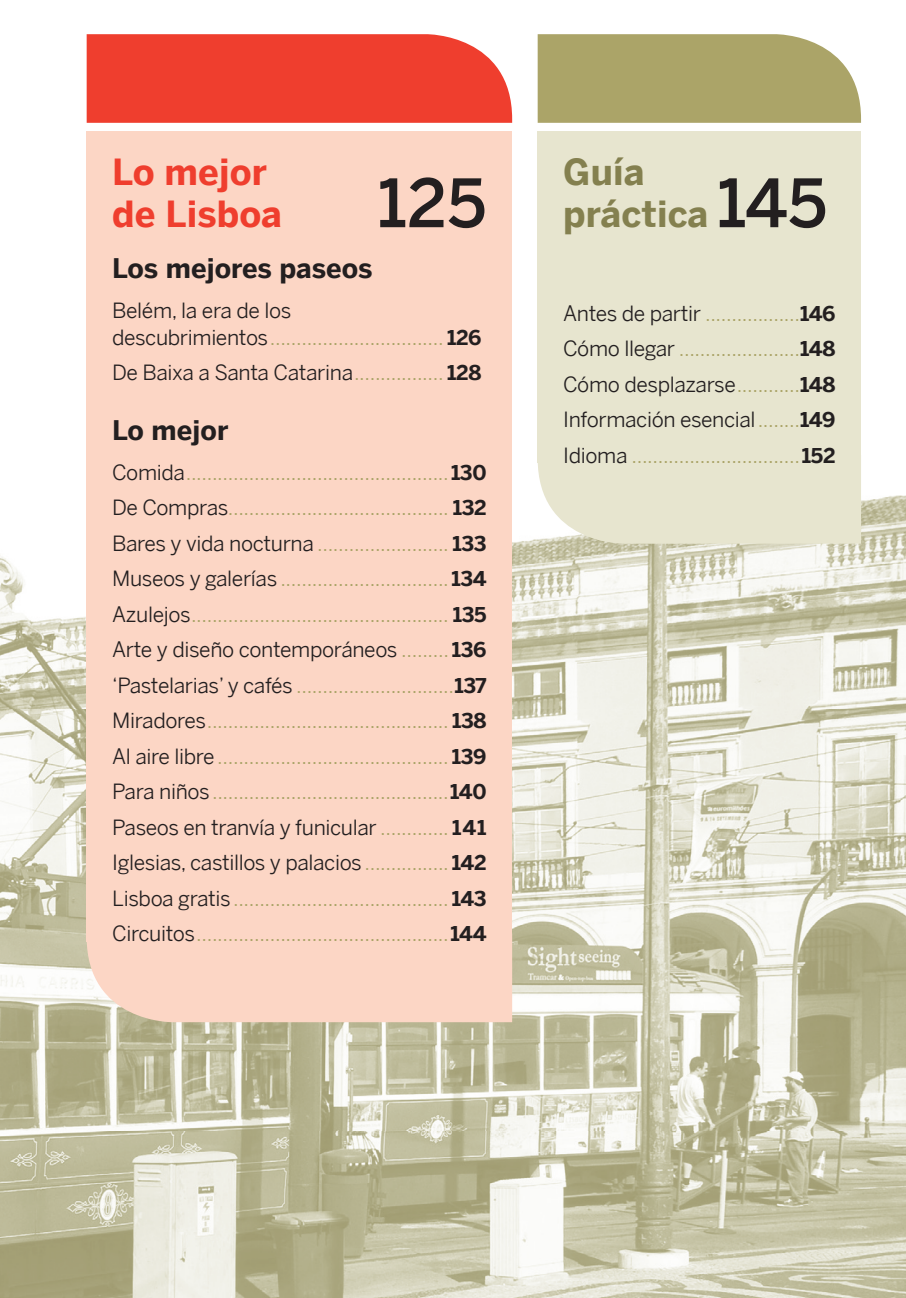
<style>
.page{position:relative;width:906px;height:1298px;background:#fff}
.page>*{position:absolute;margin:0;border:0;box-sizing:border-box;transform-origin:0 0}
.t1{font:500 66px "LP Benton Sans";color:#231f20}
.t2{font:700 36px/42px "LP Benton Sans";letter-spacing:.005em;color:#ef3e2e}
.t3{font:700 36px/42px "LP Benton Sans";letter-spacing:.005em;color:#84804f}
.t4{font:700 27px "LP Benton Sans";letter-spacing:.005em;color:#231f20}
.t5{font:21px/35.4px "LP Benton Sans";letter-spacing:-.02em;color:#aba468;text-align:justify}
.t6{font:21px "LP Benton Sans";letter-spacing:-.02em;color:#231f20}
.s1{color:#231f20}
.s2{font-weight:700;font-size:20.4px;color:#231f20}
.s3{color:#aba468}
.s4{font-weight:700;font-size:20.4px}
.s5{font-weight:500;font-size:66px;color:#231f20}
</style>
<div class="page">
<img style="left:0;top:289px;width:905px;height:1008px">
<div style="left:87px;top:941px;width:425px;height:81px;background:#fcd6c5"></div>
<div style="left:87px;top:131px;width:425px;height:128px;background:#fcd6c5"></div>
<div style="left:87px;top:34px;width:425px;height:89px;background:#ef3e2e"></div>
<div style="left:87px;top:257px;width:425px;height:684px;background:#fcd6c5"></div>
<div style="left:537px;top:463px;width:323px;height:80px;background:#e7e5cf"></div>
<div style="left:537px;top:131px;width:323px;height:239px;background:#e7e5cf"></div>
<svg style="left:537px;top:34px;width:323px;height:89px;background:#afa870"></svg>
<div style="left:537px;top:304px;width:323px;height:159px;background:#e7e5cf"></div>
<h2 class="t2" style="left:112px;top:151px;width:171px">Lo mejor de Lisboa</h2>
<h1 class="t1" style="left:377px;top:159px;width:111px">125</h1>
<p class="t4" style="left:112px;top:249px;width:262px">Los mejores paseos</p>
<p class="t5" style="left:112px;top:296px;width:371px;line-height:27px"><span class="s1">Belém, la era de los<br>descubrimientos</span> ................................. <span class="s2">126</span></p>
<p class="t6" style="left:112px;top:359px;width:371px">De Baixa a Santa Catarina <span class="s3">.................</span> <span class="s4">128</span></p>
<p class="t4" style="left:112px;top:411px;width:118px">Lo mejor</p>
<p class="t5" style="left:112px;top:454px;width:376px"><span class="s1">Comida</span> ..................................................<span class="s2">130<br></span><span class="s1">De Compras</span>.......................................... <span class="s2">132<br></span><span class="s1">Bares y vida nocturna</span> ......................... <span class="s2">133<br></span><span class="s1">Museos y galerías</span> ................................ <span class="s2">134<br></span><span class="s1">Azulejos</span> ................................................. <span class="s2">135<br></span><span class="s1">Arte y diseño contemporáneos</span> ......... <span class="s2">136 </span><span class="s1">‘Pastelarias’ y cafés</span> ..............................<span class="s2">137<br></span><span class="s1">Miradores</span> .............................................. <span class="s2">138<br></span><span class="s1">Al aire libre</span> ............................................ <span class="s2">139<br></span><span class="s1">Para niños</span> .............................................<span class="s2">140<br></span><span class="s1">Paseos en tranvía y funicular</span> ............. <span class="s2">141<br></span><span class="s1">Iglesias, castillos y palacios</span> ................ <span class="s2">142<br></span><span class="s1">Lisboa gratis</span> ......................................... <span class="s2">143<br></span><span class="s1">Circuitos</span> ................................................<span class="s2">144</span></p>
<h2 class="t3" style="left:563px;top:151px;width:265px">Guía<br>práctica <span class="s5">145</span></h2>
<p class="t5" style="left:563px;top:295px;width:274px"><span class="s1">Antes de partir</span> ..................<span class="s2">146<br></span><span class="s1">Cómo llegar</span> .......................<span class="s2">148<br></span><span class="s1">Cómo desplazarse</span> ............<span class="s2">148<br></span><span class="s1">Información esencial</span> ........<span class="s2">149<br></span><span class="s1">Idioma</span> ................................<span class="s2">152</span></p>
</div>
